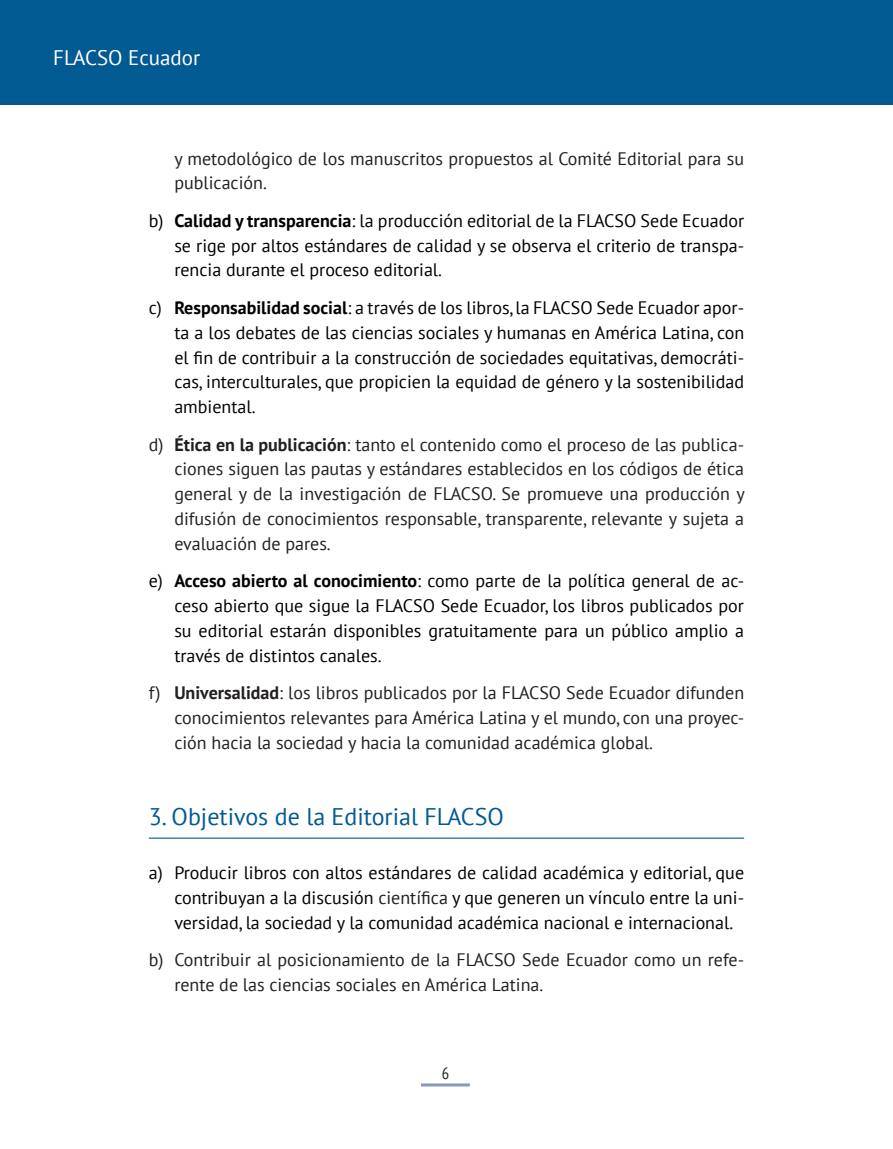
<style>
.page{position:relative;width:893px;height:1149px;background:#fff}
.page>*{position:absolute;margin:0;border:0;box-sizing:border-box;transform-origin:0 0}
.Títulos{font:24px "PT Sans";color:#015a92}
.t1{font:21px "PT Sans";color:#fff}
.lista_1{font:18px/24.8px "PT Sans";color:#000;text-align:justify}
.lista_1-2{font:18px/24.8px "PT Sans";color:#231f20}
.t2{font:condensed 16.5px "PT Sans";color:#231f20}
.s1{font-weight:700}
.s2{color:#231f20}
</style>
<div class="page">
<div style="left:0;top:0;width:893px;height:104px;background:#015a92"></div>
<hr style="left:421px;top:1083px;width:49px;height:3px;background:#8497bd">
<hr style="left:149px;top:837px;width:595px;height:1px;background:#015a92">
<p class="t1" style="left:53px;top:44px;width:149px">FLACSO Ecuador</p>
<p class="lista_1-2" style="left:174px;top:145px;width:571px">y metodológico de los manuscritos propuestos al Comité Editorial para su publicación.</p>
<p class="lista_1" style="left:174px;top:208px;width:571px;text-indent:-26px">b) <span class="s1">Calidad y transparencia</span>: la producción editorial de la FLACSO Sede Ecuador se rige por altos estándares de calidad y se observa el criterio de transpa&shy;rencia durante el proceso editorial.</p>
<p class="lista_1" style="left:174px;top:295px;width:571px;text-indent:-26px">c) <span class="s1">Responsabilidad social</span>: a través de los libros, la FLACSO Sede Ecuador apor&shy;ta a los debates de las ciencias sociales y humanas en América Latina, con el fin de contribuir a la construcción de sociedades equitativas, democráti&shy;cas, interculturales, que propicien la equidad de género y la sostenibilidad ambiental.</p>
<p class="lista_1-2" style="left:174px;top:431px;width:572px;text-align:justify;text-indent:-26px">d) <span class="s1">Ética en la publicación</span>: tanto el contenido como el proceso de las publica&shy;ciones siguen las pautas y estándares establecidos en los códigos de ética general y de la investigación de FLACSO. Se promueve una producción y difusión de conocimientos responsable, transparente, relevante y sujeta a evaluación de pares.</p>
<p class="lista_1" style="left:174px;top:568px;width:571px;text-indent:-26px">e) <span class="s1">Acceso abierto al conocimiento</span>: como parte de la política general de ac&shy;ceso abierto que sigue la FLACSO Sede Ecuador, los libros publicados por su editorial estarán disponibles gratuitamente para un público amplio a través de distintos canales.</p>
<p class="lista_1-2" style="left:174px;top:679px;width:571px;text-align:justify;text-indent:-26px">f) <span class="s1">Universalidad</span>: los libros publicados por la FLACSO Sede Ecuador difunden conocimientos relevantes para América Latina y el mundo, con una proyec&shy;ción hacia la sociedad y hacia la comunidad académica global.</p>
<p class="Títulos" style="left:149px;top:800px;width:356px">3. Objetivos de la Editorial FLACSO</p>
<p class="lista_1" style="left:174px;top:860px;width:571px;text-indent:-26px">a) Producir libros con altos estándares de calidad académica y editorial, que contribuyan a la discusión <span class="s2">científica</span> y que generen un vínculo entre la uni&shy;versidad, la sociedad y la comunidad académica nacional e internacional.</p>
<p class="lista_1-2" style="left:174px;top:947px;width:571px;text-indent:-26px">b) Contribuir al posicionamiento de la FLACSO Sede Ecuador como un refe&shy;rente de las ciencias sociales en América Latina.</p>
<p class="t2" style="left:442px;top:1062px;width:9px">6</p>
</div>
